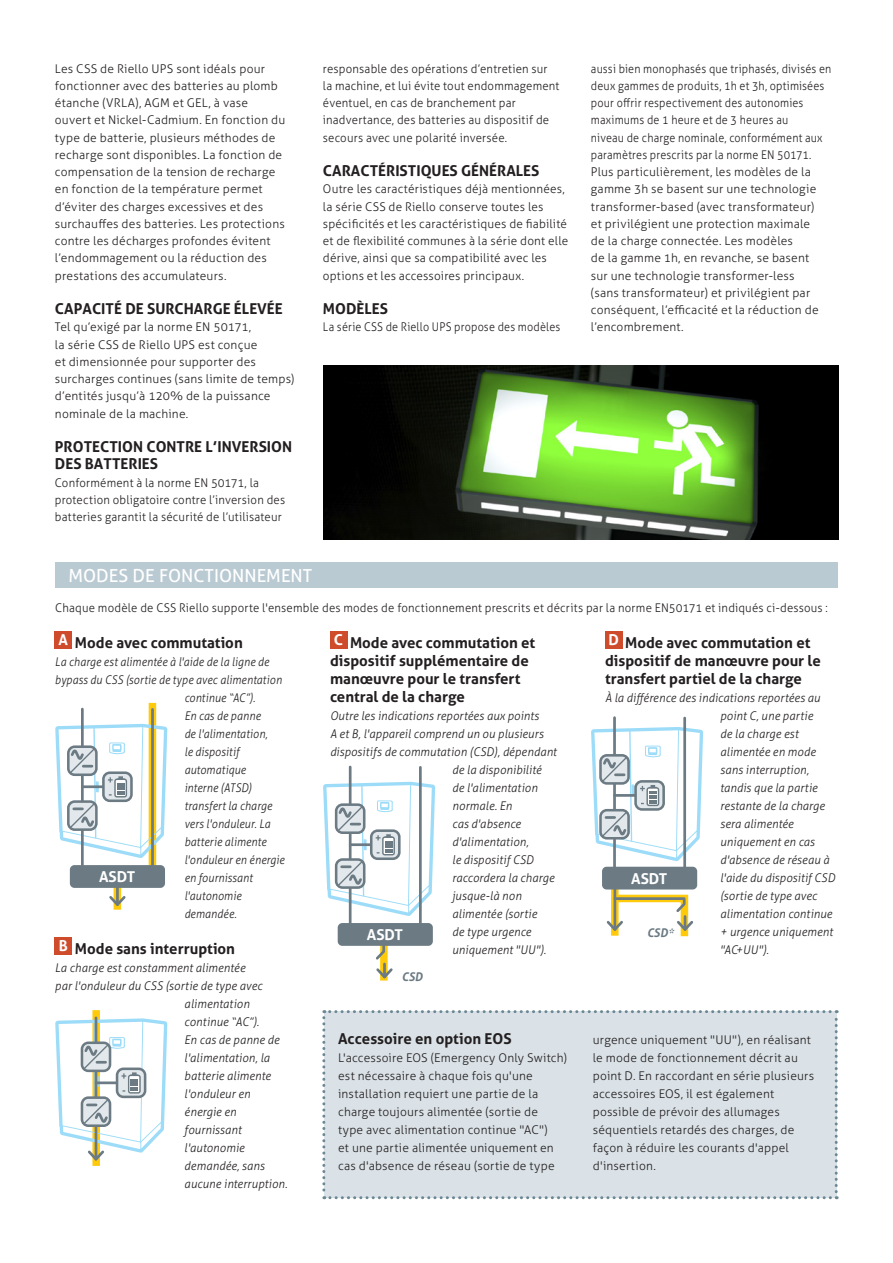
<style>
.page{position:relative;width:893px;height:1263px;background:#fff}
.page>*{position:absolute;margin:0;border:0;box-sizing:border-box;transform-origin:0 0}
.t1{font:18px "Aller";color:#fff}
.t2{font:700 15px/18px "Aller";color:#231f20}
.t3{font:700 15px "Aller";color:#fff}
.t4{font:300 12px/17.2px "Aller";letter-spacing:.015em;color:#231f20}
.t5{font:italic 300 12px/18px "Aller";letter-spacing:.015em;color:#231f20;scale:.95 1}
.t6{font:300 12px/17.2px "Aller";letter-spacing:.015em;color:#231f20;scale:.9 1}
.t7{font:300 12px/17.2px "Aller";letter-spacing:.015em;color:#231f20;scale:.95 1}
.t8{font:italic 300 12px "Aller";letter-spacing:.015em;color:#231f20;scale:.9 1}
.t9{font:italic 700 12px "Aller";letter-spacing:.025em;color:#6b7a83;scale:.95 1}
</style>
<div class="page">
<img style="left:323px;top:366px;width:515px;height:173px">
<div style="left:92px;top:1010px;width:8px;height:156px;background:#feca0a"></div>
<svg style="left:55px;top:1018px;width:112px;height:145px"></svg>
<svg style="left:55px;top:702px;width:112px;height:208px"></svg>
<div style="left:70px;top:865px;width:95px;height:23px;background:#6b7a83;border-radius:5px"></div>
<hr style="left:613px;top:718px;width:3px;height:153px;background:#6b7a83">
<hr style="left:683px;top:718px;width:3px;height:153px;background:#6b7a83">
<svg style="left:591px;top:727px;width:112px;height:134px"></svg>
<svg style="left:605px;top:888px;width:91px;height:49px"></svg>
<div style="left:602px;top:867px;width:95px;height:22px;background:#6b7a83;border-radius:5px"></div>
<hr style="left:349px;top:767px;width:3px;height:156px;background:#6b7a83">
<hr style="left:419px;top:767px;width:3px;height:156px;background:#6b7a83">
<svg style="left:323px;top:782px;width:112px;height:134px"></svg>
<div style="left:338px;top:923px;width:95px;height:23px;background:#6b7a83;border-radius:5px"></div>
<svg style="left:373px;top:945px;width:55px;height:36px"></svg>
<div style="left:322px;top:1010px;width:516px;height:189px;background:#dae2e7"></div>
<div style="left:55px;top:631px;width:17px;height:17px;background:#ce4b2c"></div>
<div style="left:55px;top:937px;width:17px;height:17px;background:#ce4b2c"></div>
<div style="left:330px;top:631px;width:17px;height:17px;background:#ce4b2c"></div>
<div style="left:605px;top:631px;width:17px;height:17px;background:#ce4b2c"></div>
<div style="left:56px;top:562px;width:782px;height:26px;background:#bacad2"></div>
<p class="t4" style="left:55px;top:60px;width:232px">Les CSS de Riello UPS sont idéals pour fonctionner avec des batteries au plomb étanche (VRLA), AGM et GEL, à vase ouvert et Nickel-Cadmium. En fonction du type de batterie, plusieurs méthodes de recharge sont disponibles. La fonction de compensation de la tension de recharge en fonction de la température permet d’éviter des charges excessives et des surchauffes des batteries. Les protections contre les décharges profondes évitent l’endommagement ou la réduction des prestations des accumulateurs.</p>
<p class="t2" style="left:55px;top:300px;width:230px">CAPACITÉ DE SURCHARGE ÉLEVÉE</p>
<p class="t4" style="left:55px;top:319px;width:241px">Tel qu’exigé par la norme EN 50171,<br>la série CSS de Riello UPS est conçue<br>et dimensionnée pour supporter des surcharges continues (sans limite de temps) d’entités jusqu’à 120% de la puissance nominale de la machine.</p>
<p class="t2" style="left:55px;top:438px;width:239px;line-height:17.2px">PROTECTION CONTRE L’INVERSION<br>DES BATTERIES</p>
<p class="t7" style="left:55px;top:474px;width:244px">Conformément à la norme EN 50171, la protection obligatoire contre l’inversion des batteries garantit la sécurité de l’utilisateur</p>
<p class="t7" style="left:323px;top:60px;width:251px">responsable des opérations d’entretien sur la machine, et lui évite tout endommagement éventuel, en cas de branchement par inadvertance, des batteries au dispositif de secours avec une polarité inversée.</p>
<p class="t2" style="left:323px;top:162px;width:218px">CARACTÉRISTIQUES GÉNÉRALES</p>
<p class="t4" style="left:323px;top:181px;width:247px">Outre les caractéristiques déjà mentionnées, la série CSS de Riello conserve toutes les spécificités et les caractéristiques de fiabilité et de flexibilité communes à la série dont elle dérive, ainsi que sa compatibilité avec les options et les accessoires principaux.</p>
<p class="t2" style="left:323px;top:300px;width:67px">MODÈLES</p>
<p class="t6" style="left:323px;top:319px;width:265px">La série CSS de Riello UPS propose des modèles</p>
<p class="t6" style="left:591px;top:60px;width:269px">aussi bien monophasés que triphasés, divisés en deux gammes de produits, 1h et 3h, optimisées pour offrir respectivement des autonomies maximums de 1 heure et de 3 heures au<br>niveau de charge nominale, conformément aux paramètres prescrits par la norme EN 50171.<br>Plus particulièrement, les modèles de la gamme 3h se basent sur une technologie transformer-based (avec transformateur)<br>et privilégient une protection maximale<br>de la charge connectée. Les modèles<br>de la gamme 1h, en revanche, se basent<br>sur une technologie transformer-less<br>(sans transformateur) et privilégient par conséquent, l’efficacité et la réduction de l’encombrement.</p>
<h1 class="t1" style="left:68px;top:565px;width:245px">MODES DE FONCTIONNEMENT</h1>
<p class="t7" style="left:55px;top:599px;width:815px">Chaque modèle de CSS Riello supporte l'ensemble des modes de fonctionnement prescrits et décrits par la norme EN50171 et indiqués ci-dessous :</p>
<p class="t2" style="left:330px;top:634px;width:207px"><sup>C</sup> Mode avec commutation et dispositif supplémentaire de manœuvre pour le transfert central de la charge</p>
<p class="t5" style="left:330px;top:707px;width:222px">Outre les indications reportées aux points</p>
<p class="t5" style="left:330px;top:725px;width:226px">A et B, l'appareil comprend un ou plusieurs</p>
<p class="t5" style="left:330px;top:743px;width:240px">dispositifs de commutation (CSD), dépendant</p>
<p class="t5" style="left:452px;top:761px;width:95px">de la disponibilité</p>
<p class="t5" style="left:452px;top:779px;width:91px">de l'alimentation</p>
<p class="t5" style="left:452px;top:797px;width:65px">normale. En</p>
<p class="t5" style="left:452px;top:815px;width:74px">cas d'absence</p>
<p class="t5" style="left:452px;top:833px;width:82px">d'alimentation,</p>
<p class="t5" style="left:452px;top:851px;width:87px">le dispositif CSD</p>
<p class="t5" style="left:452px;top:869px;width:109px">raccordera la charge</p>
<p class="t5" style="left:452px;top:887px;width:75px">jusque-là non</p>
<p class="t5" style="left:452px;top:905px;width:91px">alimentée (sortie</p>
<p class="t5" style="left:452px;top:923px;width:85px">de type urgence</p>
<p class="t5" style="left:452px;top:941px;width:100px">uniquement "UU").</p>
<p class="t2" style="left:605px;top:634px;width:217px"><sup>D</sup> Mode avec commutation et dispositif de manœuvre pour le transfert partiel de la charge</p>
<p class="t5" style="left:720px;top:689px;width:123px;text-indent:-115px">À la différence des indications reportées au point C, une partie<br>de la charge est alimentée en mode sans interruption, tandis que la partie restante de la charge sera alimentée uniquement en cas d'absence de réseau à l'aide du dispositif CSD (sortie de type avec alimentation continue + urgence uniquement "AC+UU").</p>
<p class="t2" style="left:59px;top:634px;width:186px"><sup>A</sup> Mode avec commutation</p>
<p class="t8" style="left:55px;top:655px;width:240px">La charge est alimentée à l'aide de la ligne de</p>
<p class="t8" style="left:55px;top:673px;width:254px">bypass du CSS (sortie de type avec alimentation</p>
<p class="t8" style="left:184px;top:691px;width:80px">continue “AC”).</p>
<p class="t8" style="left:184px;top:709px;width:86px">En cas de panne</p>
<p class="t8" style="left:184px;top:727px;width:94px">de l'alimentation,</p>
<p class="t8" style="left:184px;top:745px;width:62px">le dispositif</p>
<p class="t8" style="left:184px;top:763px;width:70px">automatique</p>
<p class="t8" style="left:184px;top:781px;width:77px">interne (ATSD)</p>
<p class="t8" style="left:184px;top:799px;width:99px">transfert la charge</p>
<p class="t8" style="left:184px;top:817px;width:97px">vers l'onduleur. La</p>
<p class="t8" style="left:184px;top:835px;width:93px">batterie alimente</p>
<p class="t8" style="left:184px;top:853px;width:113px">l'onduleur en énergie</p>
<p class="t8" style="left:184px;top:871px;width:77px">en fournissant</p>
<p class="t8" style="left:184px;top:889px;width:65px">l'autonomie</p>
<p class="t8" style="left:184px;top:907px;width:59px">demandée.</p>
<p class="t2" style="left:59px;top:940px;width:178px"><sup>B</sup> Mode sans interruption</p>
<p class="t5" style="left:55px;top:959px;width:202px">La charge est constamment alimentée</p>
<p class="t5" style="left:55px;top:977px;width:220px">par l'onduleur du CSS (sortie de type avec</p>
<p class="t5" style="left:184px;top:995px;width:70px">alimentation</p>
<p class="t5" style="left:184px;top:1013px;width:80px">continue “AC”).</p>
<p class="t5" style="left:184px;top:1031px;width:102px">En cas de panne de</p>
<p class="t5" style="left:184px;top:1049px;width:91px">l'alimentation, la</p>
<p class="t5" style="left:184px;top:1067px;width:93px">batterie alimente</p>
<p class="t5" style="left:184px;top:1085px;width:71px">l'onduleur en</p>
<p class="t5" style="left:184px;top:1103px;width:56px">énergie en</p>
<p class="t5" style="left:184px;top:1121px;width:62px">fournissant</p>
<p class="t5" style="left:184px;top:1139px;width:65px">l'autonomie</p>
<p class="t5" style="left:184px;top:1157px;width:86px">demandée, sans</p>
<p class="t5" style="left:184px;top:1175px;width:110px">aucune interruption.</p>
<p class="t3" style="left:99px;top:867px;width:38px">ASDT</p>
<p class="t3" style="left:631px;top:869px;width:38px">ASDT</p>
<p class="t9" style="left:647px;top:925px;width:29px">CSD*</p>
<p class="t3" style="left:367px;top:925px;width:38px">ASDT</p>
<p class="t9" style="left:402px;top:969px;width:24px">CSD</p>
<p class="t2" style="left:338px;top:1030px;width:175px">Accessoire en option EOS</p>
<p class="t4" style="left:338px;top:1049px;width:230px;line-height:18px">L'accessoire EOS (Emergency Only Switch) est nécessaire à chaque fois qu'une installation requiert une partie de la charge toujours alimentée (sortie de<br>type avec alimentation continue "AC")<br>et une partie alimentée uniquement en cas d'absence de réseau (sortie de type</p>
<p class="t4" style="left:593px;top:1031px;width:223px;line-height:18px">urgence uniquement "UU"), en réalisant le mode de fonctionnement décrit au point D. En raccordant en série plusieurs accessoires EOS, il est également possible de prévoir des allumages séquentiels retardés des charges, de façon à réduire les courants d'appel d'insertion.</p>
</div>
